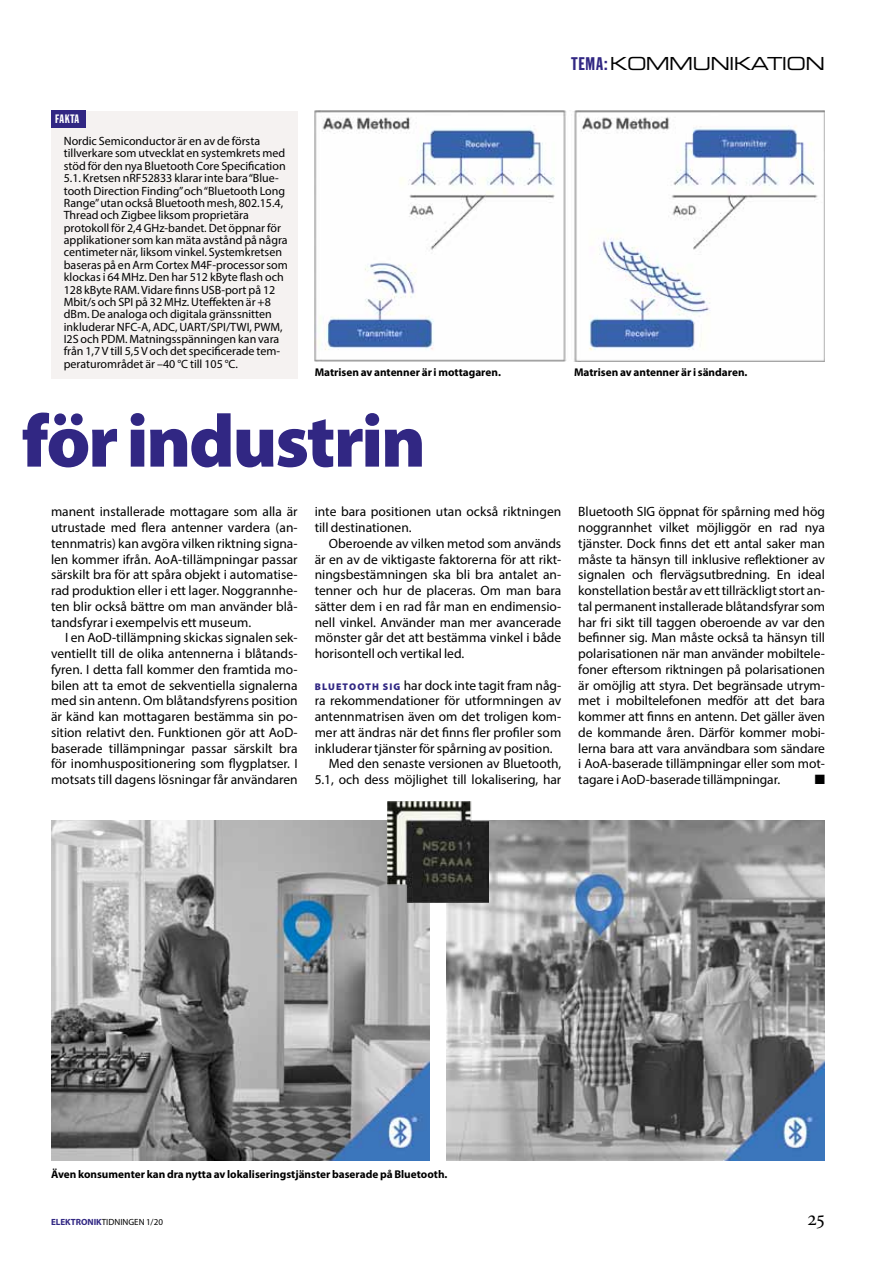
<style>
.page{position:relative;width:893px;height:1263px;background:#fff}
.page>*{position:absolute;margin:0;border:0;box-sizing:border-box;transform-origin:0 0}
.t1{font:900 75px "Myriad Pro";letter-spacing:-.03em;color:#312783}
.t2{font:18px "Eurostile Extended Two";letter-spacing:-.04em;color:#000}
.t3{font:13.5px/15.8px "Myriad Pro";color:#000;text-align:justify}
.t4{font:13.5px "Zapf Dingbats ITC";color:#000}
.t5{font:12px/12.3px "Myriad Pro";color:#000}
.t6{font:12px "Franklin Gothic Extra Cond";color:#fff}
.t7{font:700 11.25px "Myriad Pro";color:#000}
.t8{font:9px "Myriad Pro";color:#000}
.s1{font-family:"Franklin Gothic Extra Cond";color:#312783}
.s2{font-weight:900;font-size:9.75px;color:#312783}
.s3{font-weight:700;color:#312783}
</style>
<div class="page">
<img style="left:315px;top:111px;width:510px;height:250px">
<div style="left:51px;top:111px;width:247px;height:267px;background:#f5f2f1"></div>
<div style="left:51px;top:111px;width:34px;height:17px;background:#312783"></div>
<img style="left:51px;top:821px;width:378px;height:340px">
<img style="left:446px;top:821px;width:379px;height:340px">
<img style="left:388px;top:801px;width:100px;height:101px">
<p class="t6" style="left:55px;top:113px;width:21px">FAKTA</p>
<p class="t5" style="left:64px;top:135px;width:226px">Nordic Semiconductor är en av de första tillverkare som utvecklat en systemkrets med stöd för den nya Bluetooth Core Specification 5.1. Kretsen nRF52833 klarar inte bara “Blue&shy;tooth Direction Finding” och “Bluetooth Long Range” utan också Bluetooth mesh, 802.15.4, Thread och Zigbee liksom proprietära protokoll för 2,4 GHz-bandet. Det öppnar för applikationer som kan mäta avstånd på några centimeter när, liksom vinkel. Systemkretsen baseras på en Arm Cortex M4F-processor som klockas i 64 MHz. Den har 512 kByte flash och 128 kByte RAM. Vidare finns USB-port på 12<br>Mbit/s och SPI på 32 MHz. Uteffekten är +8 dBm. De analoga och digitala gränssnitten inkluderar NFC-A, ADC, UART/SPI/TWI, PWM, I2S och PDM. Matningsspänningen kan vara från 1,7 V till 5,5 V och det specificerade tem&shy;peraturområdet är –40 °C till 105 °C.</p>
<h2 class="t2" style="left:571px;top:51px;width:255px"><span class="s1">TEMA:</span> KOMMUNIKATION</h2>
<p class="t7" style="left:315px;top:365px;width:188px">Matrisen av antenner är i mottagaren.</p>
<p class="t7" style="left:574px;top:365px;width:175px">Matrisen av antenner är i sändaren.</p>
<h1 class="t1" style="left:22px;top:399px;width:406px">för industrin</h1>
<p class="t3" style="left:51px;top:504px;width:248px">manent installerade mottagare som alla är utrustade med flera antenner vardera (an&shy;tennmatris) kan avgöra vilken riktning signa&shy;len kommer ifrån. AoA-tillämpningar passar särskilt bra för att spåra objekt i automatise&shy;rad produktion eller i ett lager. Noggrannhe&shy;ten blir också bättre om man använder blå&shy;tandsfyrar i exempelvis ett museum.</p>
<p class="t3" style="left:51px;top:630px;width:248px;text-indent:14px">I en AoD-tillämpning skickas signalen sek&shy;ventiellt till de olika antennerna i blåtands&shy;fyren. I detta fall kommer den framtida mo&shy;bilen att ta emot de sekventiella signalerna med sin antenn. Om blåtandsfyrens position är känd kan mottagaren bestämma sin po&shy;sition relativt den. Funktionen gör att AoD&shy;baserade tillämpningar passar särskilt bra för inomhuspositionering som flygplatser. I motsats till dagens lösningar får användaren</p>
<p class="t3" style="left:315px;top:504px;width:248px">inte bara positionen utan också riktningen till destinationen.</p>
<p class="t3" style="left:315px;top:535px;width:248px;text-indent:14px">Oberoende av vilken metod som används är en av de viktigaste faktorerna för att rikt&shy;ningsbestämningen ska bli bra antalet an&shy;tenner och hur de placeras. Om man bara sätter dem i en rad får man en endimensio&shy;nell vinkel. Använder man mer avancerade mönster går det att bestämma vinkel i både horisontell och vertikal led.</p>
<p class="t3" style="left:315px;top:677px;width:248px"><span class="s2">B lu e to ot h S IG</span> har dock inte tagit fram någ-</p>
<p class="t3" style="left:315px;top:693px;width:248px">ra rekommendationer för utformningen av</p>
<p class="t3" style="left:315px;top:708px;width:248px">antennmatrisen även om det troligen kom-</p>
<p class="t3" style="left:315px;top:724px;width:248px">mer att ändras när det finns fler profiler som</p>
<p class="t3" style="left:315px;top:740px;width:239px">inkluderar tjänster för spårning av position.</p>
<p class="t3" style="left:329px;top:756px;width:234px">Med den senaste versionen av Bluetooth,</p>
<p class="t3" style="left:315px;top:771px;width:248px">5.1, och dess möjlighet till lokalisering, har</p>
<p class="t3" style="left:578px;top:504px;width:248px">Bluetooth SIG öppnat för spårning med hög noggrannhet vilket möjliggör en rad nya tjänster. Dock finns det ett antal saker man måste ta hänsyn till inklusive reflektioner av signalen och flervägsutbredning. En ideal konstellation består av ett tillräckligt stort an&shy;tal permanent installerade blåtandsfyrar som har fri sikt till taggen oberoende av var den befinner sig. Man måste också ta hänsyn till polarisationen när man använder mobiltele&shy;foner eftersom riktningen på polarisationen är omöjlig att styra. Det begränsade utrym&shy;met i mobiltelefonen medför att det bara kommer att finns en antenn. Det gäller även de kommande åren. Därför kommer mobi&shy;lerna bara att vara användbara som sändare i AoA-baserade tillämpningar eller som mot&shy;tagare i AoD-baserade tillämpningar.</p>
<p class="t4" style="left:815px;top:773px;width:12px">■</p>
<p class="t7" style="left:51px;top:1167px;width:398px">Även konsumenter kan dra nytta av lokaliseringstjänster baserade på Bluetooth.</p>
<p class="t8" style="left:51px;top:1216px;width:113px"><span class="s3">ELEKTRONIK</span>TIDNINGEN 1/20</p>
</div>
